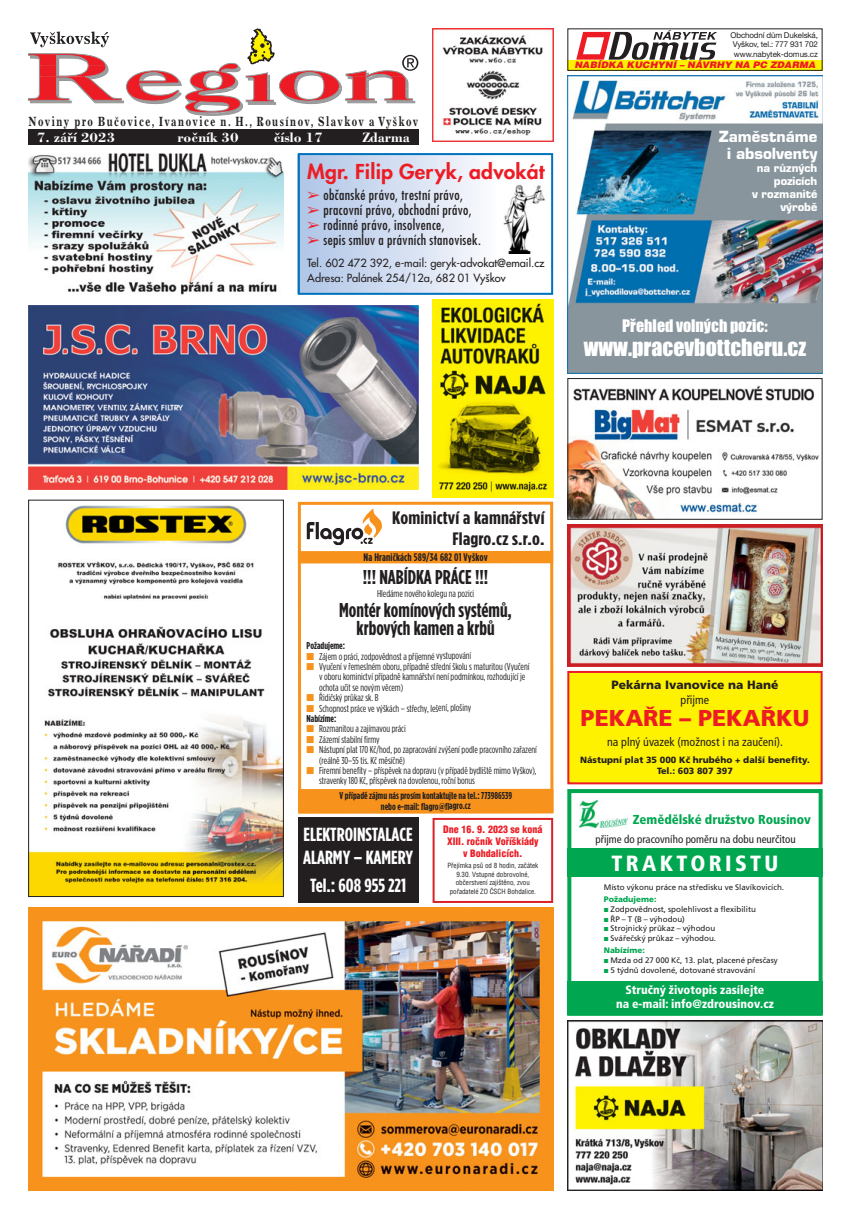
<style>
.page{position:relative;width:851px;height:1219px;background:#fff}
.page>*{position:absolute;margin:0;border:0;box-sizing:border-box;transform-origin:0 0}
.t1{font:900 23px "Frutiger CE";color:#ed1c24}
.t2{font:22px "Impact";color:#fff}
.t3{font:900 condensed 22px "Frutiger CE";letter-spacing:.15em;color:#fff}
.t4{font:700 20px/18px "Gotham Condensed";color:#231f20;text-align:center}
.t5{font:800 20px "Futura CE";letter-spacing:.01em;color:#ed1c24;scale:1.05 1}
.t6{font:700 19px/22.8px "Gotham Condensed";color:#fff;scale:1.05 1}
.t7{font:700 18px/21px "Gotham Condensed";letter-spacing:.01em;color:#231f20;text-align:right;scale:1.15 1}
.t8{font:16px "Impact";color:#fff}
.t9{font:700 15px/17px "Eurostile CE";color:#fff;text-align:center}
.t10{font:condensed 14px "Futura CE";letter-spacing:.025em;color:#231f20}
.t11{font:700 14px "Bodoni CE";color:#fff}
.t12{font:700 13.4px "Excelsior CE";letter-spacing:.15em;color:#231f20;scale:.73 1}
.t13{font:900 condensed 13px "Frutiger CE";color:#00a650}
.t14{font:900 condensed 12px/14.4px "Frutiger CE";color:#fff;text-align:center}
.t15{font:condensed 12px "Frutiger CE";color:#231f20}
.t16{font:900 12px "Frutiger CE";color:#231f20}
.t17{font:11px/15px "Futura CE";color:#231f20}
.t18{font:condensed 11px "Frutiger CE";color:#231f20}
.t19{font:700 11px/13px "Eurostile CE";color:#fff;text-align:right}
.t20{font:700 11px "Gotham Condensed";letter-spacing:.015em;color:#231f20}
.t21{font:10px/10.4px "Gotham Condensed";color:#231f20}
.t22{font:700 10px/10.4px "Gotham Condensed";color:#231f20;text-align:center}
.t23{font:900 condensed 10px/11.9px "Helvetica CE";color:#ed1c24;text-align:center}
.t24{font:900 9px/10.8px "Frutiger CE";color:#231f20;text-align:center}
.t25{font:italic 900 9px "Helvetica CE";color:#ed1c24;scale:1.05 1}
.t26{font:8px/9.6px "Frutiger CE";color:#231f20}
.t27{font:8px/9.6px "Helvetica Neue CE";letter-spacing:-.015em;color:#231f20;text-align:justify}
.t28{font:condensed 7px/8.4px "Helvetica CE";color:#231f20;text-align:center}
.s1{color:#ed1c24}
.s2{color:#f7931d}
.s3{font-weight:700}
.s4{font-weight:900;color:#00a650}
.s5{font-family:"Soleil Bk";color:#00a650}
</style>
<div class="page">
<svg style="left:28px;top:28px;width:390px;height:88px"></svg>
<div style="left:28px;top:129px;width:390px;height:16px;background:#231f20"></div>
<img style="left:432px;top:28px;width:121px;height:114px">
<div style="left:567px;top:60px;width:255px;height:11px;background:#fff200"></div>
<svg style="left:576px;top:30px;width:141px;height:30px"></svg>
<div style="left:567px;top:28px;width:255px;height:43px;border:1px solid #231f20"></div>
<img style="left:567px;top:76px;width:255px;height:297px">
<div style="left:298px;top:155px;width:199px;height:139px;background:linear-gradient(to right,#aec4e7,#fbfafd)"></div>
<div style="left:298px;top:153px;width:255px;height:142px;border:2px solid #0071bc"></div>
<img style="left:503px;top:184px;width:42px;height:70px">
<img style="left:28px;top:153px;width:255px;height:142px">
<img style="left:28px;top:305px;width:390px;height:184px">
<img style="left:432px;top:299px;width:121px;height:198px">
<img style="left:567px;top:524px;width:255px;height:142px">
<img style="left:569px;top:385px;width:250px;height:133px">
<div style="left:567px;top:378px;width:255px;height:142px;border:1px solid #231f20"></div>
<img style="left:30px;top:505px;width:251px;height:390px">
<div style="left:28px;top:500px;width:255px;height:397px;border:1px solid #231f20"></div>
<img style="left:28px;top:907px;width:525px;height:284px">
<div style="left:298px;top:789px;width:255px;height:24px;background:#f7931d"></div>
<div style="left:298px;top:551px;width:255px;height:12px;background:#f7931d"></div>
<div style="left:298px;top:502px;width:255px;height:312px;border:3px solid #f7931d"></div>
<svg style="left:306px;top:508px;width:76px;height:37px"></svg>
<div style="left:298px;top:818px;width:120px;height:85px;background:#231f20"></div>
<div style="left:569px;top:673px;width:251px;height:109px;background:#fff200"></div>
<div style="left:567px;top:671px;width:255px;height:113px;border:2px solid #ed1c24"></div>
<div style="left:567px;top:789px;width:255px;height:227px;border:4px solid #00a650"></div>
<img style="left:579px;top:800px;width:48px;height:27px">
<div style="left:567px;top:849px;width:255px;height:28px;background:#00a650"></div>
<div style="left:567px;top:981px;width:255px;height:34px;background:#00a650"></div>
<img style="left:567px;top:1020px;width:255px;height:171px">
<div style="left:432px;top:818px;width:121px;height:85px;border:2px solid #da2128"></div>
<h3 class="t12" style="left:28px;top:114px;width:535px">Noviny pro Bučovice, Ivanovice n. H., Rousínov, Slavkov a Vyškov</h3>
<h3 class="t11" style="left:37px;top:131px;width:80px">7. září 2023</h3>
<h3 class="t11" style="left:177px;top:131px;width:63px">ročník 30</h3>
<h3 class="t11" style="left:273px;top:131px;width:50px">číslo 17</h3>
<h3 class="t11" style="left:362px;top:131px;width:49px">Zdarma</h3>
<h3 class="t5" style="left:307px;top:160px;width:227px">Mgr. Filip Geryk, advokát</h3>
<h3 class="t10" style="left:307px;top:188px;width:157px"><span class="s1">➢</span> občanské právo, trestní právo,</h3>
<h3 class="t10" style="left:307px;top:203px;width:166px"><span class="s1">➢</span> pracovní právo, obchodní právo,</h3>
<h3 class="t10" style="left:307px;top:218px;width:139px"><span class="s1">➢</span> rodinné právo, insolvence,</h3>
<h3 class="t10" style="left:307px;top:233px;width:175px"><span class="s1">➢</span> sepis smluv a právních stanovisek.</h3>
<p class="t17" style="left:307px;top:256px;width:239px">Tel. 602 472 392, e-mail: geryk-advokat@email.cz<br>Adresa: Palánek 254/12a, 682 01 Vyškov</p>
<p class="t27" style="left:730px;top:31px;width:89px">Obchodní dům Dukelská, Vyškov, tel.: 777 931 702 www.nabytek-domus.cz</p>
<p class="t25" style="left:574px;top:61px;width:232px">NABÍDKA KUCHYNÍ – NÁVRHY NA PC ZDARMA</p>
<h3 class="t9" style="left:718px;top:129px;width:100px">Zaměstnáme i absolventy</h3>
<p class="t19" style="left:752px;top:162px;width:67px">na různých pozicích<br>v rozmanité výrobě</p>
<h3 class="t8" style="left:622px;top:321px;width:147px">Přehled volných pozic:</h3>
<h2 class="t2" style="left:583px;top:341px;width:224px">www.pracevbottcheru.cz</h2>
<h3 class="t7" style="left:392px;top:508px;width:134px">Kominictví a kamnářství<br>Flagro.cz s.r.o.</h3>
<p class="t20" style="left:363px;top:553px;width:126px">Na Hraničkách 589/34 682 01 Vyškov</p>
<h3 class="t4" style="left:363px;top:569px;width:127px">!!! NABÍDKA PRÁCE !!!</h3>
<p class="t21" style="left:377px;top:589px;width:99px">Hledáme nového kolegu na pozici</p>
<h3 class="t4" style="left:339px;top:602px;width:174px">Montér komínových systémů, krbových kamen a krbů</h3>
<p class="t22" style="left:306px;top:641px;width:40px">Požadujeme:</p>
<p class="t21" style="left:306px;top:652px;width:166px"><span class="s2">■</span> Zájem o práci, zodpovědnost a příjemné vystupování</p>
<p class="t21" style="left:319px;top:662px;width:212px;text-indent:-13px"><span class="s2">■</span> Vyučení v řemeslném oboru, případně střední školu s maturitou (Vyučení v oboru kominictví případně kamnářství není podmínkou, rozhodující je ochota učit se novým věcem)</p>
<p class="t21" style="left:306px;top:694px;width:74px"><span class="s2">■</span> Řidičský průkaz sk. B</p>
<p class="t21" style="left:306px;top:704px;width:166px"><span class="s2">■</span> Schopnost práce ve výškách – střechy, lešení, plošiny<br><span class="s3">Nabízíme:</span></p>
<p class="t21" style="left:306px;top:725px;width:101px"><span class="s2">■</span> Rozmanitou a zajímavou práci</p>
<p class="t21" style="left:306px;top:735px;width:75px"><span class="s2">■</span> Zázemí stabilní firmy</p>
<p class="t21" style="left:319px;top:745px;width:219px;text-indent:-13px"><span class="s2">■</span> Nástupní plat 170 Kč/hod, po zapracování zvýšení podle pracovního zařazení (reálně 30–55 tis. Kč měsíčně)</p>
<p class="t21" style="left:319px;top:766px;width:219px;text-indent:-13px"><span class="s2">■</span> Firemní benefity – příspěvek na dopravu (v případě bydliště mimo Vyškov), stravenky 180 Kč, příspěvek na dovolenou, roční bonus</p>
<p class="t22" style="left:339px;top:791px;width:174px">V případě zájmu nás prosím kontaktujte na tel.: 773986539 nebo e-mail: flagro@flagro.cz</p>
<h3 class="t6" style="left:303px;top:824px;width:106px">ELEKTROINSTALACE<br>ALARMY – KAMERY</h3>
<h3 class="t6" style="left:310px;top:875px;width:93px">Tel.: 608 955 221</h3>
<p class="t23" style="left:443px;top:824px;width:101px">Dne 16. 9. 2023 se koná<br>XIII. ročník Voříškiády<br>v Bohdalicích.</p>
<p class="t28" style="left:447px;top:862px;width:92px">Přejímka psů od 8 hodin, začátek<br>9.30. Vstupné dobrovolné, občerstvení zajištěno, zvou pořadatelé ZO ČSCH Bohdalice.</p>
<p class="t16" style="left:611px;top:679px;width:169px">Pekárna Ivanovice na Hané</p>
<p class="t15" style="left:680px;top:694px;width:30px">přijme</p>
<h1 class="t1" style="left:580px;top:707px;width:230px">PEKAŘE – PEKAŘKU</h1>
<p class="t15" style="left:607px;top:736px;width:177px">na plný úvazek (možnost i na zaučení).</p>
<p class="t24" style="left:580px;top:755px;width:231px">Nástupní plat 35 000 Kč hrubého + další benefity.<br>Tel.: 603 807 397</p>
<h3 class="t13" style="left:632px;top:815px;width:180px">Zemědělské družstvo Rousínov</h3>
<p class="t18" style="left:595px;top:833px;width:202px">přijme do pracovního poměru na dobu neurčitou</p>
<h2 class="t3" style="left:611px;top:854px;width:168px">TRAKTORISTU</h2>
<p class="t26" style="left:603px;top:883px;width:182px">Místo výkonu práce na středisku ve Slavíkovicích.</p>
<p class="t26" style="left:603px;top:895px;width:154px"><span class="s4">Požadujeme:<br></span><span class="s5">S</span> Zodpovědnost, spolehlivost a flexibilitu<br><span class="s5">S</span> ŘP – T (B – výhodou)<br><span class="s5">S</span> Strojnický průkaz – výhodou<br><span class="s5">S</span> Svářečský průkaz – výhodou.</p>
<p class="t26" style="left:603px;top:946px;width:175px"><span class="s4">Nabízíme:<br></span><span class="s5">S</span> Mzda od 27 000 Kč, 13. plat, placené přesčasy<br><span class="s5">S</span> 5 týdnů dovolené, dotované stravování</p>
<p class="t14" style="left:616px;top:984px;width:159px">Stručný životopis zasílejte<br>na e-mail: info@zdrousinov.cz</p>
</div>
